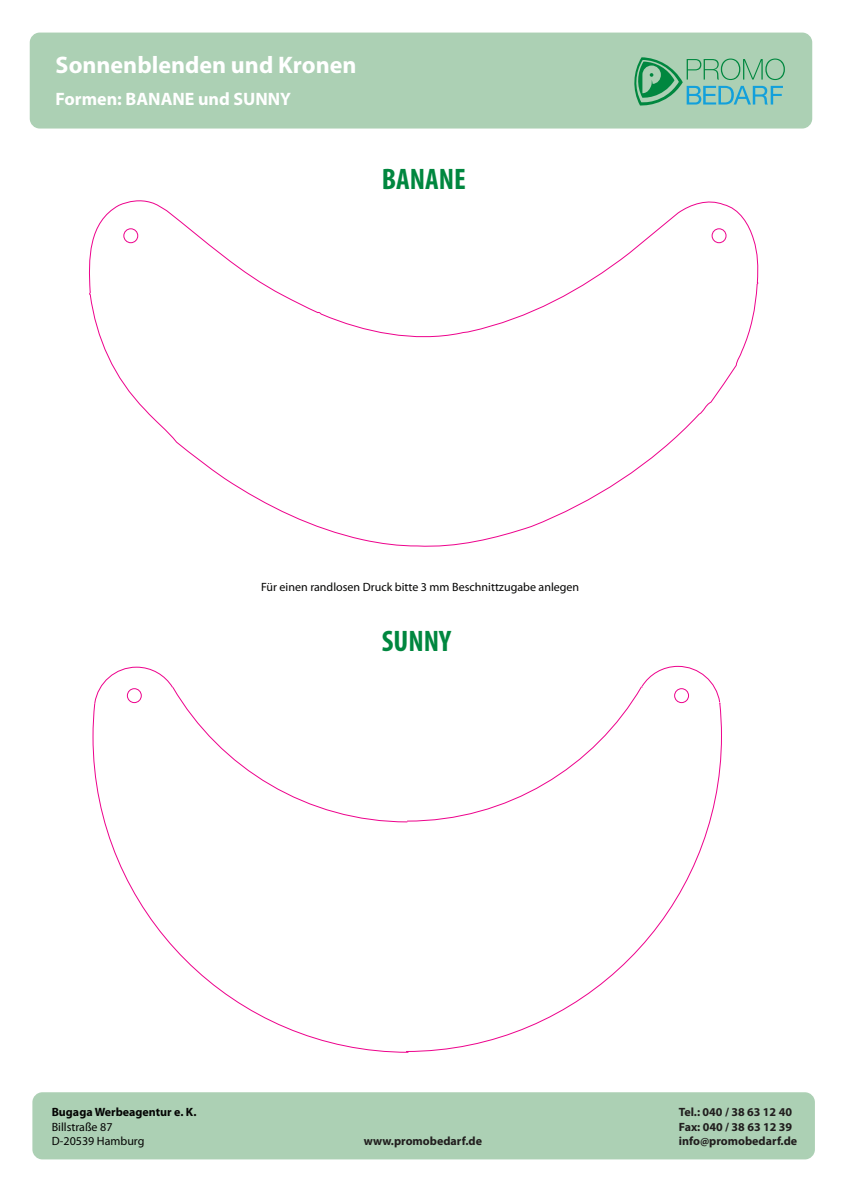
<style>
.page{position:relative;width:842px;height:1191px;background:#fff}
.page>*{position:absolute;margin:0;border:0;box-sizing:border-box;transform-origin:0 0}
.t1{font:700 condensed 29.8px "Myriad Pro";color:#00873f}
.t2{font:700 24px "Myriad Pro";color:#fff}
.t3{font:700 18px "Myriad Pro";color:#fff}
.t4{font:12px/14.4px "Myriad Pro";color:#050504}
.t5{font:700 12px/14.4px "Myriad Pro";color:#211e1e}
.t6{font:700 12px "Myriad Pro";color:#050504}
</style>
<div class="page">
<div style="left:32px;top:1092px;width:783px;height:67px;background:#acd0b4;border-radius:10px"></div>
<svg style="left:89px;top:200px;width:670px;height:347px"></svg>
<div style="left:712px;top:229px;width:14px;height:14px;border:1px solid #ed028c;border-radius:50%"></div>
<div style="left:124px;top:229px;width:14px;height:14px;border:1px solid #ed028c;border-radius:50%"></div>
<svg style="left:92px;top:707px;width:317px;height:346px"></svg>
<svg style="left:94px;top:665px;width:626px;height:158px"></svg>
<svg style="left:405px;top:701px;width:317px;height:351px"></svg>
<div style="left:674px;top:688px;width:15px;height:14px;border:1px solid #ed028c;border-radius:50%"></div>
<div style="left:127px;top:688px;width:14px;height:14px;border:1px solid #ed028c;border-radius:50%"></div>
<div style="left:30px;top:33px;width:782px;height:95px;background:#acd0b4;border-radius:10px"></div>
<svg style="left:634px;top:57px;width:151px;height:49px"></svg>
<h2 class="t2" style="left:56px;top:49px;width:302px">Sonnenblenden und Kronen</h2>
<h3 class="t3" style="left:56px;top:87px;width:237px">Formen: BANANE und SUNNY</h3>
<h1 class="t1" style="left:382px;top:160px;width:86px">BANANE</h1>
<p class="t4" style="left:261px;top:579px;width:320px">Für einen randlosen Druck bitte 3 mm Beschnittzugabe anlegen</p>
<h1 class="t1" style="left:382px;top:622px;width:71px">SUNNY</h1>
<p class="t6" style="left:52px;top:1104px;width:146px">Bugaga Werbeagentur e. K.</p>
<p class="t4" style="left:52px;top:1119px;width:94px">Billstraße 87<br>D-20539 Hamburg</p>
<p class="t5" style="left:679px;top:1104px;width:115px">Tel.: 040 / 38 63 12 40<br>Fax: 040 / 38 63 12 39</p>
<p class="t5" style="left:364px;top:1133px;width:120px">www.promobedarf.de</p>
<p class="t5" style="left:679px;top:1133px;width:120px">info@promobedarf.de</p>
</div>
